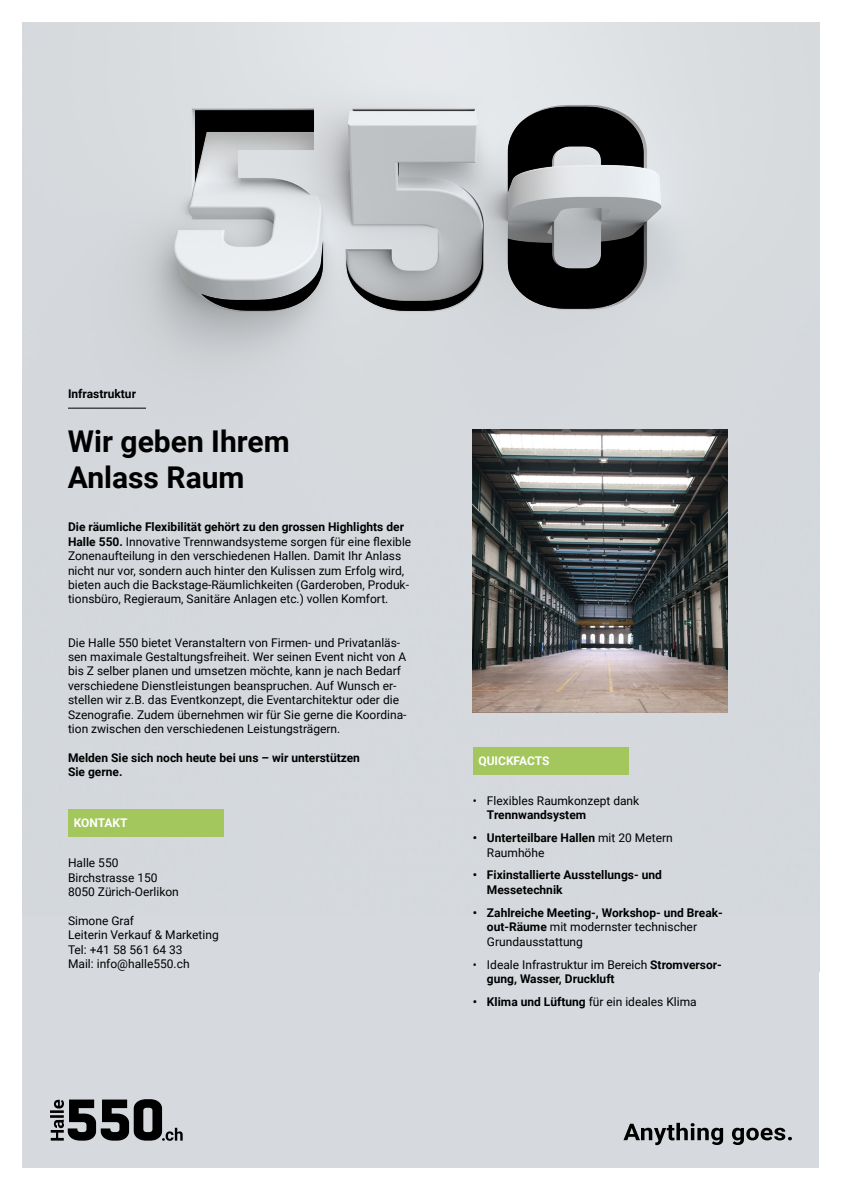
<style>
.page{position:relative;width:842px;height:1191px;background:#fff}
.page>*{position:absolute;margin:0;border:0;box-sizing:border-box;transform-origin:0 0}
.t1{font:700 30px/36px "Roboto";color:#000}
.t2{font:12px/14.4px "Roboto";color:#000}
.t3{font:700 12px/14.4px "Roboto";color:#000}
.t4{font:700 12px "Roboto";color:#fff}
.s1{font-weight:700}
.s2{font-weight:400}
</style>
<div class="page">
<img style="left:23px;top:23px;width:796px;height:893px">
<div style="left:23px;top:916px;width:796px;height:252px;background:#d6dade"></div>
<svg style="left:50px;top:1099px;width:133px;height:41px"></svg>
<svg style="left:623px;top:1122px;width:169px;height:23px"></svg>
<div style="left:68px;top:809px;width:156px;height:27px;background:#a3c75c"></div>
<div style="left:473px;top:747px;width:156px;height:28px;background:#a3c75c"></div>
<img style="left:473px;top:429px;width:255px;height:284px">
<hr style="left:68px;top:407px;width:78px;height:1px;background:#000">
<p class="t3" style="left:68px;top:386px;width:70px">Infrastruktur</p>
<h1 class="t1" style="left:68px;top:422px;width:223px">Wir geben Ihrem<br>Anlass Raum</h1>
<p class="t2" style="left:68px;top:519px;width:345px"><span class="s1">Die räumliche Flexibilität gehört zu den grossen Highlights der Halle 550.</span> Innovative Trennwandsysteme sorgen für eine flexible Zonenaufteilung in den verschiedenen Hallen. Damit Ihr Anlass nicht nur vor, sondern auch hinter den Kulissen zum Erfolg wird, bieten auch die Backstage-Räumlichkeiten (Garderoben, Produk&shy;tionsbüro, Regieraum, Sanitäre Anlagen etc.) vollen Komfort.</p>
<p class="t2" style="left:68px;top:634px;width:340px">Die Halle 550 bietet Veranstaltern von Firmen- und Privatanläs&shy;sen maximale Gestaltungsfreiheit. Wer seinen Event nicht von A bis Z selber planen und umsetzen möchte, kann je nach Bedarf verschiedene Dienstleistungen beanspruchen. Auf Wunsch er&shy;stellen wir z.B. das Eventkonzept, die Eventarchitektur oder die Szenografie. Zudem übernehmen wir für Sie gerne die Koordina&shy;tion zwischen den verschiedenen Leistungsträgern.</p>
<p class="t3" style="left:68px;top:750px;width:293px">Melden Sie sich noch heute bei uns – wir unterstützen<br>Sie gerne.</p>
<p class="t4" style="left:74px;top:814px;width:55px">KONTAKT</p>
<p class="t2" style="left:68px;top:855px;width:112px">Halle 550<br>Birchstrasse 150<br>8050 Zürich-Oerlikon</p>
<p class="t2" style="left:68px;top:913px;width:152px">Simone Graf<br>Leiterin Verkauf &amp; Marketing<br>Tel: +41 58 561 64 33<br>Mail: info@halle550.ch</p>
<p class="t4" style="left:478px;top:752px;width:72px">QUICKFACTS</p>
<p class="t2" style="left:473px;top:793px;width:168px">• Flexibles Raumkonzept dank</p>
<p class="t3" style="left:487px;top:807px;width:101px">Trennwandsystem</p>
<p class="t3" style="left:487px;top:830px;width:187px;text-indent:-14px">• Unterteilbare Hallen <span class="s2">mit 20 Metern<br>Raumhöhe</span></p>
<p class="t3" style="left:487px;top:867px;width:176px;text-indent:-14px">• Fixinstallierte Ausstellungs- und<br>Messetechnik</p>
<p class="t3" style="left:487px;top:905px;width:237px;text-indent:-14px">• Zahlreiche Meeting-, Workshop- und Break&shy;out-Räume <span class="s2">mit modernster technischer<br>Grundausstattung</span></p>
<p class="t3" style="left:487px;top:956px;width:236px;text-indent:-14px"><span class="s2">• Ideale Infrastruktur im Bereich</span> Stromversor&shy;gung, Wasser, Druckluft</p>
<p class="t2" style="left:473px;top:994px;width:225px"><span class="s1">• Klima und Lüftung</span> für ein ideales Klima</p>
</div>
